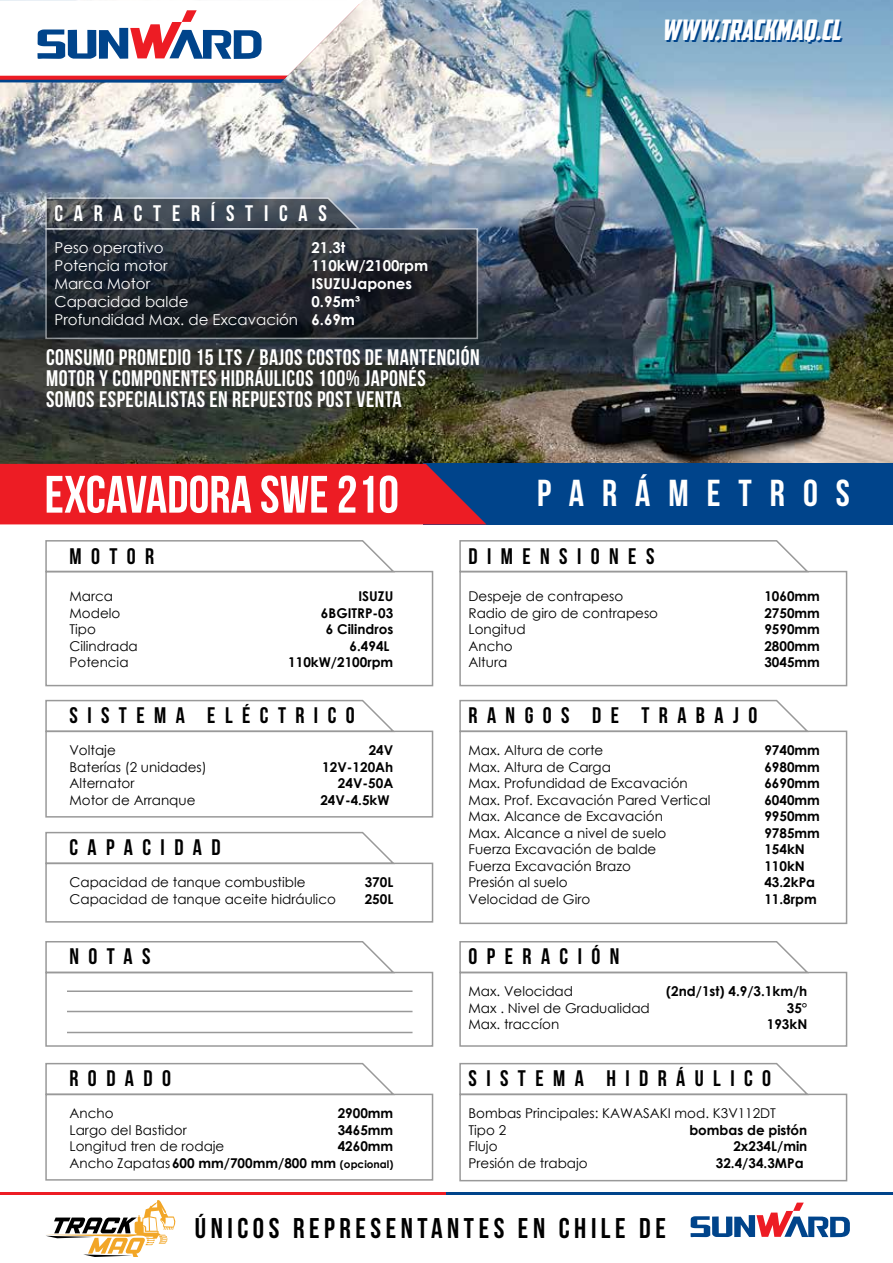
<style>
.page{position:relative;width:893px;height:1263px;background:#fff}
.page>*{position:absolute;margin:0;border:0;box-sizing:border-box;transform-origin:0 0}
.t1{font:52.5px "Bebas Neue";color:#fff}
.t2{font:37.5px "Bebas Neue";letter-spacing:.48em;color:#fff}
.t3{font:28.5px "Bebas Neue";letter-spacing:.16em;color:#000}
.t4{font:italic 28.5px "American Captain";color:#00448b}
.t5{font:22.5px/21px "Bebas Neue";letter-spacing:.02em;color:#fff}
.t6{font:22.5px "Bebas Neue";letter-spacing:.42em;color:#000}
.t7{font:22.5px "Bebas Neue";letter-spacing:.48em;color:#fff}
.t8{font:15px/18px "Century Gothic";color:#fff}
.t9{font:700 15px/18px "Century Gothic";color:#fff}
.t10{font:13.5px/16.5px "Century Gothic";color:#000}
.t11{font:700 13.5px/16.5px "Century Gothic";color:#000;text-align:right}
.s1{font-weight:700}
.s2{font-weight:700;font-size:10.5px}
</style>
<div class="page">
<img style="left:0;top:0;width:893px;height:464px">
<svg style="left:0;top:1192px;width:446px;height:3px"></svg>
<svg style="left:446px;top:1192px;width:447px;height:3px"></svg>
<div style="left:424px;top:463px;width:469px;height:61px;background:#00448b"></div>
<svg style="left:0;top:0;width:363px;height:83px"></svg>
<div style="left:0;top:464px;width:486px;height:60px;background:#ed1c24"></div>
<svg style="left:459px;top:941px;width:350px;height:31px"></svg>
<div style="left:459px;top:972px;width:388px;height:75px;border:2px solid #999"></div>
<div style="left:459px;top:1094px;width:388px;height:87px;border:2px solid #999"></div>
<svg style="left:459px;top:1062px;width:350px;height:34px"></svg>
<div style="left:45px;top:1094px;width:388px;height:87px;border:2px solid #999"></div>
<svg style="left:45px;top:1062px;width:350px;height:34px"></svg>
<div style="left:45px;top:862px;width:388px;height:61px;border:2px solid #999"></div>
<svg style="left:45px;top:831px;width:350px;height:34px"></svg>
<div style="left:459px;top:730px;width:388px;height:194px;border:2px solid #999"></div>
<svg style="left:459px;top:699px;width:350px;height:34px"></svg>
<div style="left:45px;top:730px;width:388px;height:88px;border:2px solid #999"></div>
<svg style="left:45px;top:699px;width:350px;height:34px"></svg>
<svg style="left:459px;top:540px;width:350px;height:31px"></svg>
<div style="left:459px;top:571px;width:388px;height:115px;border:2px solid #999"></div>
<div style="left:45px;top:571px;width:388px;height:115px;border:2px solid #999"></div>
<svg style="left:45px;top:540px;width:350px;height:34px"></svg>
<svg style="left:45px;top:228px;width:433px;height:111px;background:#252a31"></svg>
<svg style="left:45px;top:197px;width:316px;height:33px;background:#525a65"></svg>
<svg style="left:691px;top:1202px;width:159px;height:35px"></svg>
<div style="left:45px;top:972px;width:388px;height:75px;border:2px solid #999"></div>
<svg style="left:45px;top:941px;width:350px;height:33px"></svg>
<hr style="left:67px;top:1032px;width:345px;height:1px;background:#999">
<hr style="left:67px;top:1011px;width:345px;height:1px;background:#999">
<hr style="left:67px;top:990px;width:345px;height:2px;background:#999">
<svg style="left:46px;top:1200px;width:130px;height:57px"></svg>
<h3 class="t7" style="left:54px;top:201px;width:274px">CARACTERÍSTICAS</h3>
<p class="t8" style="left:54px;top:238px;width:245px">Peso operativo<br>Potencia motor<br>Marca Motor<br>Capacidad balde<br>Profundidad Max. de Excavación</p>
<p class="t9" style="left:312px;top:238px;width:118px">21.3t<br>110kW/2100rpm<br>ISUZUJapones<br>0.95m³<br>6.69m</p>
<h3 class="t5" style="left:46px;top:347px;width:435px">CONSUMO PROMEDIO 15 LTS / BAJOS COSTOS DE MANTENCIÓN<br>MOTOR Y COMPONENTES HIDRÁULICOS 100% JAPONÉS<br>SOMOS ESPECIALISTAS EN REPUESTOS POST VENTA</h3>
<h3 class="t4" style="left:663px;top:15px;width:187px">WWW.TRACKMAQ.CL</h3>
<h1 class="t1" style="left:45px;top:466px;width:356px">EXCAVADORA SWE 210</h1>
<h2 class="t2" style="left:537px;top:472px;width:314px">PARÁMETROS</h2>
<h3 class="t6" style="left:69px;top:543px;width:86px">MOTOR</h3>
<h3 class="t6" style="left:468px;top:543px;width:187px">DIMENSIONES</h3>
<p class="t10" style="left:69px;top:588px;width:70px">Marca<br>Modelo<br>Tipo<br>Cilindrada<br>Potencia</p>
<p class="t11" style="left:288px;top:588px;width:107px">ISUZU<br>6BGITRP-03<br>6 Cilindros<br>6.494L<br>110kW/2100rpm</p>
<p class="t10" style="left:468px;top:588px;width:191px">Despeje de contrapeso<br>Radio de giro de contrapeso<br>Longitud<br>Ancho<br>Altura</p>
<p class="t11" style="left:764px;top:588px;width:57px;text-align:justify">1060mm 2750mm 9590mm 2800mm 3045mm</p>
<h3 class="t6" style="left:69px;top:703px;width:287px">SISTEMA ELÉCTRICO</h3>
<h3 class="t6" style="left:468px;top:703px;width:290px">RANGOS DE TRABAJO</h3>
<p class="t10" style="left:69px;top:742px;width:139px">Voltaje<br>Baterías (2 unidades)<br>Alternator<br>Motor de Arranque</p>
<p class="t11" style="left:320px;top:741px;width:74px">24V<br>12V-120Ah<br>24V-50A<br>24V-4.5kW</p>
<h3 class="t6" style="left:69px;top:835px;width:153px">CAPACIDAD</h3>
<p class="t10" style="left:69px;top:874px;width:268px">Capacidad de tanque combustible<br>Capacidad de tanque aceite hidráulico</p>
<p class="t11" style="left:365px;top:873px;width:30px;text-align:left">370L<br>250L</p>
<p class="t10" style="left:468px;top:742px;width:244px">Max. Altura de corte<br>Max. Altura de Carga<br>Max. Profundidad de Excavación<br>Max. Prof. Excavación Pared Vertical<br>Max. Alcance de Excavación<br>Max. Alcance a nivel de suelo<br>Fuerza Excavación de balde<br>Fuerza Excavación Brazo<br>Presión al suelo<br>Velocidad de Giro</p>
<p class="t11" style="left:764px;top:741px;width:57px;text-align:left">9740mm<br>6980mm<br>6690mm<br>6040mm<br>9950mm<br>9785mm<br>154kN<br>110kN<br>43.2kPa<br>11.8rpm</p>
<h3 class="t6" style="left:69px;top:944px;width:83px">NOTAS</h3>
<h3 class="t6" style="left:468px;top:944px;width:152px">OPERACIÓN</h3>
<p class="t10" style="left:468px;top:983px;width:183px">Max. Velocidad<br>Max . Nivel de Gradualidad<br>Max. traccíon</p>
<p class="t11" style="left:666px;top:983px;width:143px">(2nd/1st) 4.9/3.1km/h<br>35°<br>193kN</p>
<h3 class="t6" style="left:69px;top:1066px;width:103px">RODADO</h3>
<h3 class="t6" style="left:468px;top:1066px;width:304px">SISTEMA HIDRÁULICO</h3>
<p class="t11" style="left:338px;top:1104px;width:57px;text-align:justify">2900mm 3465mm 4260mm</p>
<p class="t10" style="left:69px;top:1105px;width:325px">Ancho<br>Largo del Bastidor<br>Longitud tren de rodaje<br>Ancho Zapatas<span class="s1">600 mm/700mm/800 mm</span> <span class="s2">(opcional)</span></p>
<p class="t10" style="left:468px;top:1105px;width:309px">Bombas Principales: KAWASAKI mod. K3V112DT<br>Tipo 2<br>Flujo<br>Presión de trabajo</p>
<p class="t11" style="left:689px;top:1121px;width:119px">bombas de pistón<br>2x234L/min<br>32.4/34.3MPa</p>
<h3 class="t3" style="left:195px;top:1212px;width:473px">ÚNICOS REPRESENTANTES EN CHILE DE</h3>
</div>
